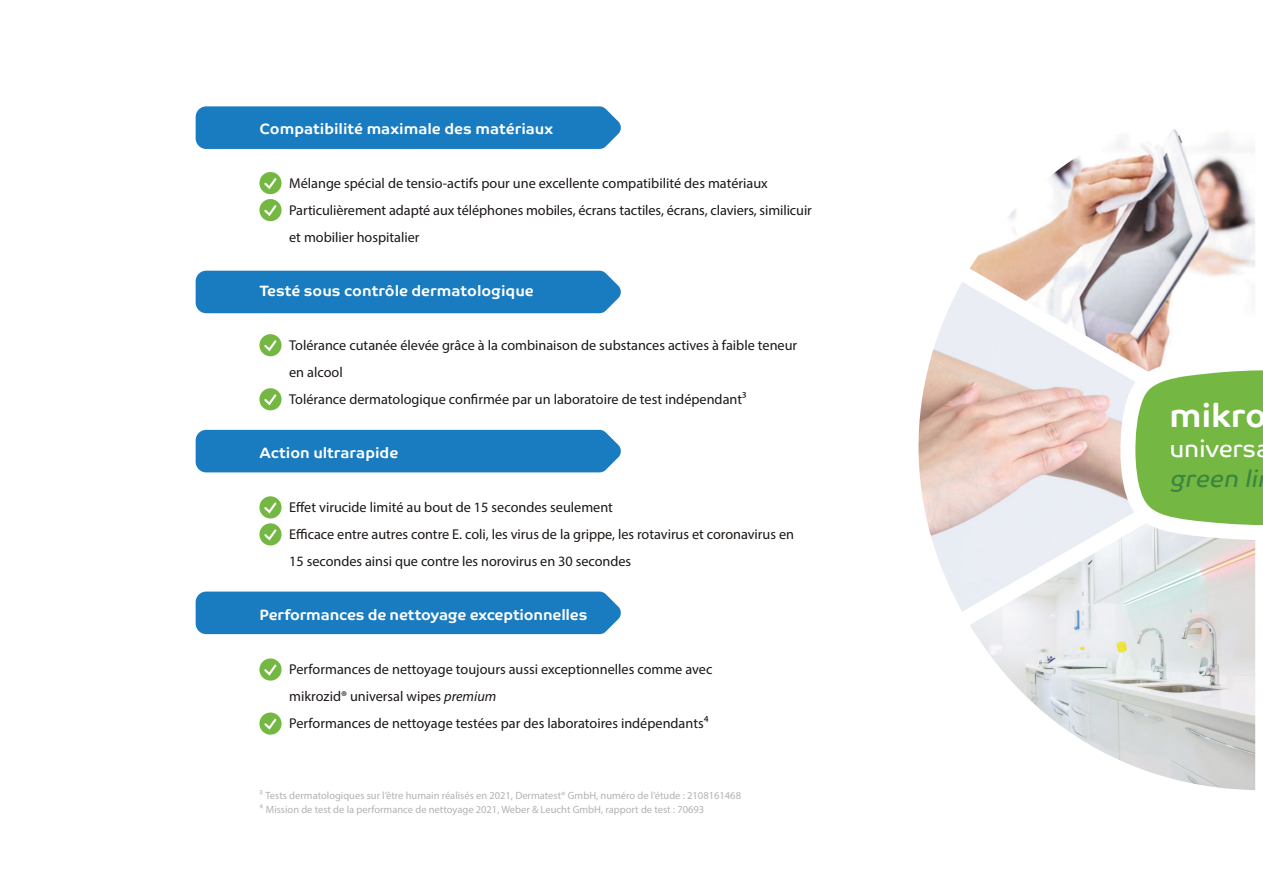
<style>
.page{position:relative;width:1263px;height:894px;background:#fff}
.page>*{position:absolute;margin:0;border:0;box-sizing:border-box;transform-origin:0 0}
.t1{font:700 33px "Co Text";letter-spacing:-.005em;color:#fff}
.t2{font:24px "Co Text";letter-spacing:-.01em;color:#fff}
.t3{font:italic 24px "Co Text";color:#3b863f}
.t4{font:700 15px "Co Text";color:#fff}
.t5{font:14.25px/27px "Myriad Pro";color:#1b1715}
.t6{font:10.5px/13.5px "Myriad Pro";color:#b3b2b1}
.s1{font-style:italic}
</style>
<div class="page">
<div style="left:196px;top:106px;width:425px;height:43px;background:#197bc0"></div>
<div style="left:196px;top:270px;width:425px;height:43px;background:#197bc0"></div>
<div style="left:196px;top:429px;width:425px;height:43px;background:#197bc0"></div>
<div style="left:196px;top:591px;width:425px;height:43px;background:#197bc0"></div>
<svg style="left:259px;top:172px;width:23px;height:22px"></svg>
<svg style="left:262px;top:176px;width:16px;height:15px"></svg>
<svg style="left:259px;top:199px;width:23px;height:22px"></svg>
<svg style="left:262px;top:203px;width:16px;height:15px"></svg>
<svg style="left:259px;top:334px;width:23px;height:22px"></svg>
<svg style="left:262px;top:338px;width:16px;height:15px"></svg>
<svg style="left:259px;top:388px;width:23px;height:22px"></svg>
<svg style="left:262px;top:392px;width:16px;height:15px"></svg>
<svg style="left:259px;top:496px;width:23px;height:22px"></svg>
<svg style="left:262px;top:500px;width:16px;height:15px"></svg>
<svg style="left:259px;top:523px;width:23px;height:22px"></svg>
<svg style="left:262px;top:527px;width:16px;height:15px"></svg>
<svg style="left:259px;top:658px;width:23px;height:22px"></svg>
<svg style="left:262px;top:662px;width:16px;height:15px"></svg>
<svg style="left:259px;top:712px;width:23px;height:22px"></svg>
<svg style="left:262px;top:716px;width:16px;height:15px"></svg>
<svg style="left:989px;top:156px;width:119px;height:95px"></svg>
<svg style="left:918px;top:251px;width:190px;height:309px"></svg>
<svg style="left:939px;top:426px;width:169px;height:329px"></svg>
<svg style="left:1108px;top:129px;width:155px;height:661px"></svg>
<p class="t4" style="left:259px;top:122px;width:295px">Compatibilité maximale des matériaux</p>
<p class="t5" style="left:289px;top:171px;width:524px">Mélange spécial de tensio-actifs pour une excellente compatibilité des matériaux<br>Particulièrement adapté aux téléphones mobiles, écrans tactiles, écrans, claviers, similicuir et mobilier hospitalier</p>
<p class="t4" style="left:259px;top:284px;width:276px">Testé sous contrôle dermatologique</p>
<p class="t5" style="left:289px;top:333px;width:510px">Tolérance cutanée élevée grâce à la combinaison de substances actives à faible teneur en alcool<br>Tolérance dermatologique confirmée par un laboratoire de test indépendant3</p>
<p class="t4" style="left:259px;top:446px;width:140px">Action ultrarapide</p>
<p class="t5" style="left:289px;top:495px;width:506px">Effet virucide limité au bout de 15 secondes seulement<br>Efficace entre autres contre E. coli, les virus de la grippe, les rotavirus et coronavirus en<br>15 secondes ainsi que contre les norovirus en 30 secondes</p>
<p class="t4" style="left:259px;top:608px;width:330px">Performances de nettoyage exceptionnelles</p>
<p class="t5" style="left:289px;top:657px;width:425px">Performances de nettoyage toujours aussi exceptionnelles comme avec mikrozid® universal wipes <span class="s1">premium<br></span>Performances de nettoyage testées par des laboratoires indépendants⁴</p>
<p class="t6" style="left:259px;top:789px;width:483px">3 Tests dermatologiques sur l’être humain réalisés en 2021, Dermatest® GmbH, numéro de l’étude : 2108161468<br>⁴ Mission de test de la performance de nettoyage 2021, Weber &amp; Leucht GmbH, rapport de test : 70693</p>
<h1 class="t1" style="left:1169px;top:401px;width:99px">mikro</h1>
<h2 class="t2" style="left:1169px;top:438px;width:102px">universa</h2>
<h2 class="t3" style="left:1169px;top:468px;width:94px">green li</h2>
</div>
